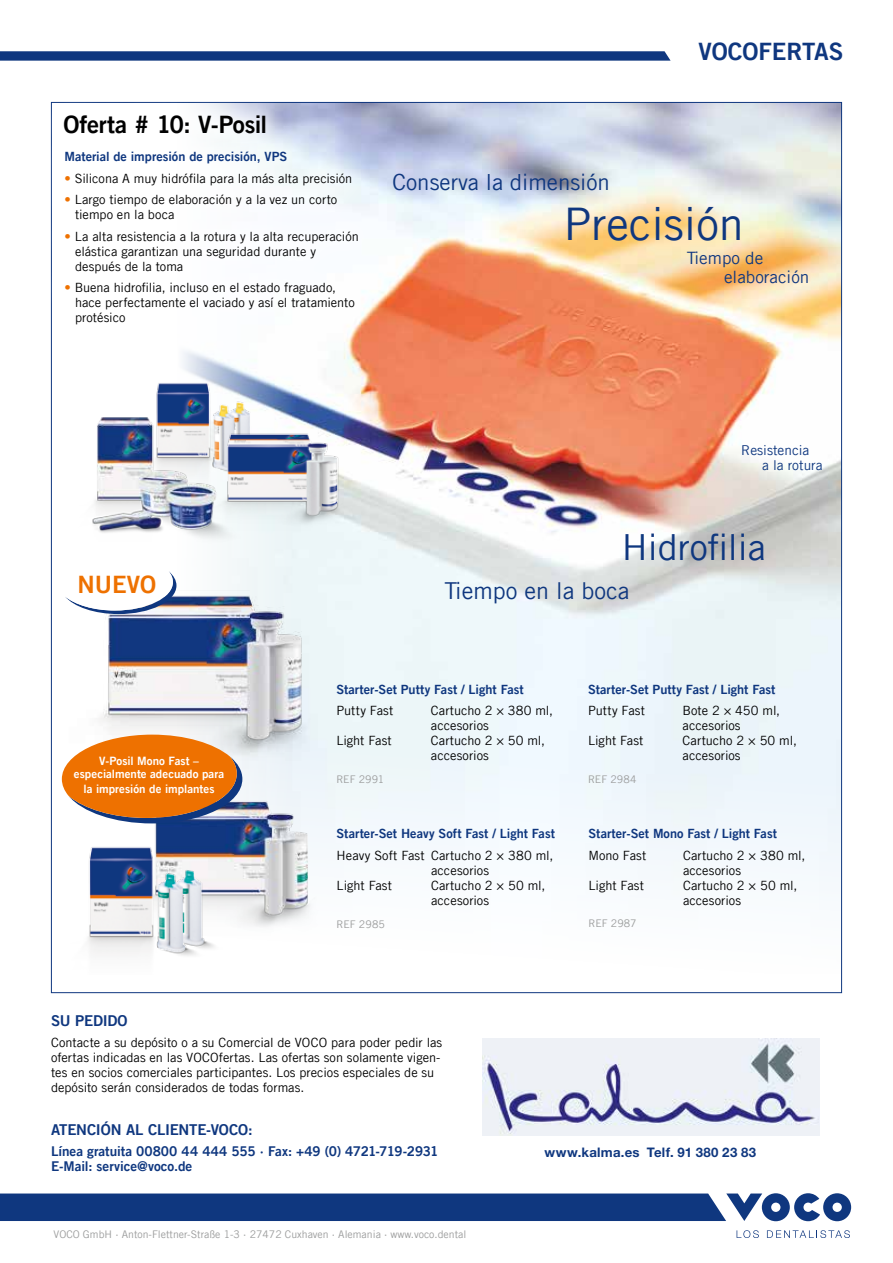
<style>
.page{position:relative;width:893px;height:1263px;background:#fff}
.page>*{position:absolute;margin:0;border:0;box-sizing:border-box;transform-origin:0 0}
.t1{font:45px "Trade Gothic LT Com";color:#0f377f}
.t2{font:36px "Trade Gothic LT Com";color:#0f377f}
.t3{font:24px "Trade Gothic LT Com Bd 2";letter-spacing:-.015em;color:#000}
.t4{font:24px "Trade Gothic LT Com Bd 2";color:#0f377f}
.t5{font:24px "Trade Gothic LT Com Bd 2";color:#ee7100}
.t6{font:23.25px "Trade Gothic LT Com";color:#0f377f}
.t7{font:22.2px "Trade Gothic LT Com";color:#0f377f}
.t8{font:17.1px/18.6px "Trade Gothic LT Com";color:#0f377f}
.t9{font:15px "Trade Gothic LT Com Bd 2";letter-spacing:-.015em;color:#0f377f}
.t10{font:13.65px/15px "Trade Gothic LT Com";color:#0f377f}
.t11{font:13.5px/15px "Trade Gothic LT Com Bd 2";letter-spacing:-.005em;color:#0f377f}
.t12{font:700 13.2px "Helvetica Neue LTW1 G";letter-spacing:.02em;color:#0f377f}
.t13{font:12.75px/15px "Trade Gothic LT Com";color:#000}
.t14{font:12.75px "Trade Gothic LT Com Bd 2";color:#0f377f}
.t15{font:11.55px/14.1px "Trade Gothic LT Com Bd 2";letter-spacing:.005em;color:#fff;text-align:center}
.t16{font:10.5px "Trade Gothic LT Com";color:#9c9d9d}
.s1{color:#ee7100}
</style>
<div class="page">
<svg style="left:0;top:1193px;width:851px;height:28px;background:#25498a"></svg>
<svg style="left:737px;top:1230px;width:22px;height:8px"></svg>
<svg style="left:767px;top:1230px;width:83px;height:8px"></svg>
<svg style="left:0;top:51px;width:671px;height:10px;background:#1f4487"></svg>
<svg style="left:182px;top:104px;width:658px;height:779px"></svg>
<img style="left:92px;top:417px;width:92px;height:135px">
<img style="left:139px;top:368px;width:136px;height:126px">
<img style="left:184px;top:398px;width:175px;height:170px">
<img style="left:141px;top:794px;width:191px;height:133px">
<img style="left:88px;top:829px;width:144px;height:127px">
<img style="left:61px;top:555px;width:281px;height:228px">
<div style="left:45px;top:97px;width:241px;height:55px;background:#fff;opacity:.75"></div>
<div style="left:42px;top:128px;width:339px;height:219px;background:#fff"></div>
<svg style="left:62px;top:735px;width:180px;height:88px;background:#db8439"></svg>
<svg style="left:61px;top:557px;width:115px;height:57px"></svg>
<img style="left:482px;top:1038px;width:338px;height:97px">
<h3 class="t3" style="left:63px;top:110px;width:205px">Oferta # 10: V-Posil</h3>
<p class="t14" style="left:64px;top:149px;width:224px">Material de impresión de precisión, VPS</p>
<p class="t13" style="left:64px;top:171px;width:289px"><span class="s1">•</span> Silicona A muy hidrófila para la más alta precisión</p>
<p class="t13" style="left:75px;top:192px;width:264px;text-indent:-11px"><span class="s1">•</span> Largo tiempo de elaboración y a la vez un corto tiempo en la boca</p>
<p class="t13" style="left:75px;top:228px;width:285px;text-indent:-11px"><span class="s1">•</span> La alta resistencia a la rotura y la alta recuperación elástica garantizan una seguridad durante y después de la toma</p>
<p class="t13" style="left:75px;top:280px;width:281px;text-indent:-11px"><span class="s1">•</span> Buena hidrofilia, incluso en el estado fraguado, hace perfectamente el vaciado y así el tratamiento protésico</p>
<h3 class="t4" style="left:698px;top:37px;width:146px">VOCOFERTAS</h3>
<h3 class="t7" style="left:393px;top:169px;width:219px">Conserva la dimensión</h3>
<h1 class="t1" style="left:564px;top:196px;width:182px">Precisión</h1>
<h3 class="t8" style="left:724px;top:248px;width:87px;text-indent:-37px">Tiempo de elaboración</h3>
<h3 class="t5" style="left:77px;top:569px;width:80px">NUEVO</h3>
<p class="t10" style="left:762px;top:443px;width:62px;text-indent:-21px">Resistencia<br>a la rotura</p>
<h2 class="t2" style="left:622px;top:526px;width:146px">Hidrofilia</h2>
<h3 class="t6" style="left:444px;top:577px;width:187px">Tiempo en la boca</h3>
<p class="t15" style="left:74px;top:753px;width:152px">V-Posil Mono Fast – especialmente adecuado para la impresión de implantes</p>
<p class="t14" style="left:336px;top:681px;width:189px">Starter-Set Putty Fast / Light Fast</p>
<p class="t13" style="left:336px;top:703px;width:58px">Putty Fast</p>
<p class="t13" style="left:431px;top:703px;width:124px">Cartucho 2 × 380 ml, accesorios</p>
<p class="t13" style="left:336px;top:733px;width:57px">Light Fast</p>
<p class="t13" style="left:431px;top:733px;width:116px">Cartucho 2 × 50 ml, accesorios</p>
<p class="t16" style="left:336px;top:773px;width:49px">REF 2991</p>
<p class="t14" style="left:337px;top:826px;width:220px">Starter-Set Heavy Soft Fast / Light Fast</p>
<p class="t13" style="left:337px;top:847px;width:218px">Heavy Soft Fast Cartucho 2 × 380 ml,</p>
<p class="t13" style="left:431px;top:862px;width:59px">accesorios</p>
<p class="t13" style="left:337px;top:877px;width:57px">Light Fast</p>
<p class="t13" style="left:431px;top:877px;width:116px">Cartucho 2 × 50 ml, accesorios</p>
<p class="t16" style="left:337px;top:917px;width:50px">REF 2985</p>
<p class="t14" style="left:588px;top:681px;width:189px">Starter-Set Putty Fast / Light Fast</p>
<p class="t13" style="left:588px;top:703px;width:58px">Putty Fast</p>
<p class="t13" style="left:683px;top:703px;width:99px">Bote 2 × 450 ml, accesorios</p>
<p class="t13" style="left:588px;top:733px;width:57px">Light Fast</p>
<p class="t13" style="left:683px;top:733px;width:116px">Cartucho 2 × 50 ml, accesorios</p>
<p class="t16" style="left:588px;top:773px;width:50px">REF 2984</p>
<p class="t14" style="left:589px;top:826px;width:190px">Starter-Set Mono Fast / Light Fast</p>
<p class="t13" style="left:589px;top:847px;width:59px">Mono Fast</p>
<p class="t13" style="left:683px;top:847px;width:124px">Cartucho 2 × 380 ml, accesorios</p>
<p class="t13" style="left:589px;top:877px;width:57px">Light Fast</p>
<p class="t13" style="left:683px;top:877px;width:116px">Cartucho 2 × 50 ml, accesorios</p>
<p class="t16" style="left:589px;top:917px;width:50px">REF 2987</p>
<p class="t9" style="left:51px;top:1011px;width:78px">SU PEDIDO</p>
<p class="t13" style="left:51px;top:1035px;width:393px">Contacte a su depósito o a su Comercial de VOCO para poder pedir las ofertas indicadas en las VOCOfertas. Las ofertas son solamente vigen&shy;tes en socios comerciales participantes. Los precios especiales de su depósito serán considerados de todas formas.</p>
<p class="t9" style="left:51px;top:1120px;width:203px">ATENCIÓN AL CLIENTE-VOCO:</p>
<p class="t11" style="left:51px;top:1144px;width:389px">Línea gratuita 00800 44 444 555 · Fax: +49 (0) 4721-719-2931<br>E-Mail: service@voco.de</p>
<p class="t16" style="left:54px;top:1227px;width:414px">VOCO GmbH · Anton-Flettner-Straße 1-3 · 27472 Cuxhaven · Alemania · www.voco.dental</p>
<p class="t12" style="left:545px;top:1144px;width:213px">www.kalma.es Telf. 91 380 23 83</p>
</div>
